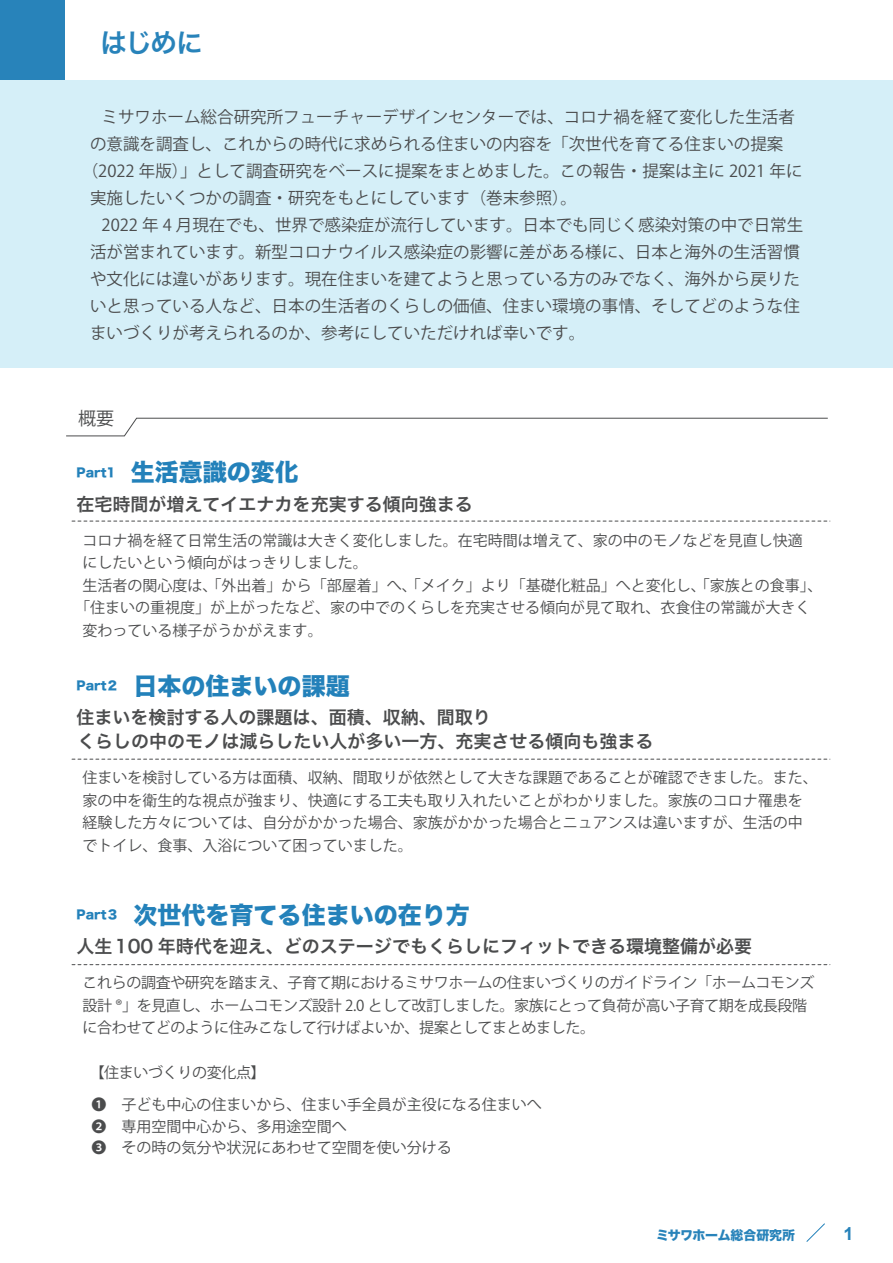
<style>
.page{position:relative;width:893px;height:1263px;background:#fff}
.page>*{position:absolute;margin:0;border:0;box-sizing:border-box;transform-origin:0 0}
.t1{font:27px "Hira Kaku Pro N W6";color:#2883ba}
.t2{font:24px "Hira Kaku Std N W8";color:#2381ba}
.t3{font:18px/24px "Hira Kaku Pro N W6";color:#4b4c4d}
.t4{font:18px "Koz Go Pr 6 N";color:#4b4c4d}
.t5{font:700 18px "Arial";color:#2883ba}
.t6{font:16.5px "Koz Go Pr 6 N";color:#4b4c4d}
.t7{font:15px/22.5px "Koz Go Pr 6 N";color:#4b4c4d}
.t8{font:15px/22.5px "Koz Go Pr 6 N";letter-spacing:-.025em;color:#4b4c4d}
.t9{font:12.9px "Hira Kaku Std W8";letter-spacing:-.01em;color:#2883ba}
</style>
<div class="page">
<svg style="left:806px;top:1223px;width:19px;height:19px"></svg>
<svg style="left:66px;top:417px;width:762px;height:20px"></svg>
<svg style="left:72px;top:521px;width:756px;height:1px"></svg>
<svg style="left:72px;top:759px;width:756px;height:1px"></svg>
<svg style="left:72px;top:964px;width:756px;height:1px"></svg>
<div style="left:0;top:0;width:64px;height:80px;background:#2883ba"></div>
<div style="left:0;top:80px;width:892px;height:288px;background:#d5eff8"></div>
<h1 class="t1" style="left:100px;top:19px;width:104px">はじめに</h1>
<p class="t6" style="left:102px;top:108px;width:694px">ミサワホーム総合研究所フューチャーデザインセンターでは、コロナ禍を経て変化した生活者</p>
<p class="t6" style="left:90px;top:135px;width:694px">の意識を調査し、これからの時代に求められる住まいの内容を「次世代を育てる住まいの提案</p>
<p class="t6" style="left:82px;top:162px;width:722px">（2022 年版）」として調査研究をベースに提案をまとめました。この報告・提案は主に 2021 年に</p>
<p class="t6" style="left:90px;top:189px;width:488px">実施したいくつかの調査・研究をもとにしています（巻末参照）。</p>
<p class="t6" style="left:102px;top:216px;width:703px">2022 年 4 月現在でも、世界で感染症が流行しています。日本でも同じく感染対策の中で日常生</p>
<p class="t6" style="left:90px;top:243px;width:711px">活が営まれています。新型コロナウイルス感染症の影響に差がある様に、日本と海外の生活習慣</p>
<p class="t6" style="left:90px;top:270px;width:711px">や文化には違いがあります。現在住まいを建てようと思っている方のみでなく、海外から戻りた</p>
<p class="t6" style="left:90px;top:297px;width:711px">いと思っている人など、日本の生活者のくらしの価値、住まい環境の事情、そしてどのような住</p>
<p class="t6" style="left:90px;top:324px;width:595px">まいづくりが考えられるのか、参考にしていただければ幸いです。　　　　　　</p>
<p class="t4" style="left:78px;top:408px;width:38px">概要</p>
<h2 class="t2" style="left:77px;top:459px;width:224px"><sup>Part1</sup> 生活意識の変化</h2>
<p class="t3" style="left:77px;top:491px;width:397px">在宅時間が増えてイエナカを充実する傾向強まる</p>
<p class="t7" style="left:83px;top:529px;width:721px">コロナ禍を経て日常生活の常識は大きく変化しました。在宅時間は増えて、家の中のモノなどを見直し快適</p>
<p class="t7" style="left:83px;top:552px;width:286px">にしたいという傾向がはっきりしました。</p>
<p class="t7" style="left:83px;top:574px;width:741px">生活者の関心度は、「外出着」から「部屋着」へ、「メイク」より「基礎化粧品」へと変化し、「家族との食事」、</p>
<p class="t7" style="left:75px;top:597px;width:736px">「住まいの重視度」が上がったなど、家の中でのくらしを充実させる傾向が見て取れ、衣食住の常識が大きく</p>
<p class="t7" style="left:83px;top:619px;width:241px">変わっている様子がうかがえます。</p>
<h2 class="t2" style="left:77px;top:673px;width:275px"><sup>Part２</sup> 日本の住まいの課題</h2>
<p class="t3" style="left:77px;top:705px;width:578px">住まいを検討する人の課題は、面積、収納、間取り<br>くらしの中のモノは減らしたい人が多い一方、充実させる傾向も強まる</p>
<p class="t7" style="left:83px;top:767px;width:736px">住まいを検討している方は面積、収納、間取りが依然として大きな課題であることが確認できました。また、家の中を衛生的な視点が強まり、快適にする工夫も取り入れたいことがわかりました。家族のコロナ罹患を経験した方々については、自分がかかった場合、家族がかかった場合とニュアンスは違いますが、生活の中でトイレ、食事、入浴について困っていました。</p>
<h2 class="t2" style="left:77px;top:902px;width:395px"><sup>Part３</sup> 次世代を育てる住まいの在り方</h2>
<p class="t3" style="left:77px;top:934px;width:677px">人生100 年時代を迎え、どのステージでもくらしにフィットできる環境整備が必要</p>
<p class="t8" style="left:83px;top:972px;width:733px">これらの調査や研究を踏まえ、子育て期におけるミサワホームの住まいづくりのガイドライン「ホームコモンズ設計 ®」を見直し、ホームコモンズ設計 2.0 として改訂しました。家族にとって負荷が高い子育て期を成長段階に合わせてどのように住みこなして行けばよいか、提案としてまとめました。</p>
<p class="t7" style="left:92px;top:1057px;width:451px;line-height:31.5px;text-indent:-9px">　【住まいづくりの変化点】<br>❶　子ども中心の住まいから、住まい手全員が主役になる住まいへ</p>
<p class="t7" style="left:92px;top:1116px;width:361px;line-height:21px">❷　専用空間中心から、多用途空間へ<br>❸　その時の気分や状況にあわせて空間を使い分ける</p>
<p class="t9" style="left:656px;top:1228px;width:140px">ミサワホーム総合研究所</p>
<p class="t5" style="left:843px;top:1222px;width:12px">1</p>
</div>
